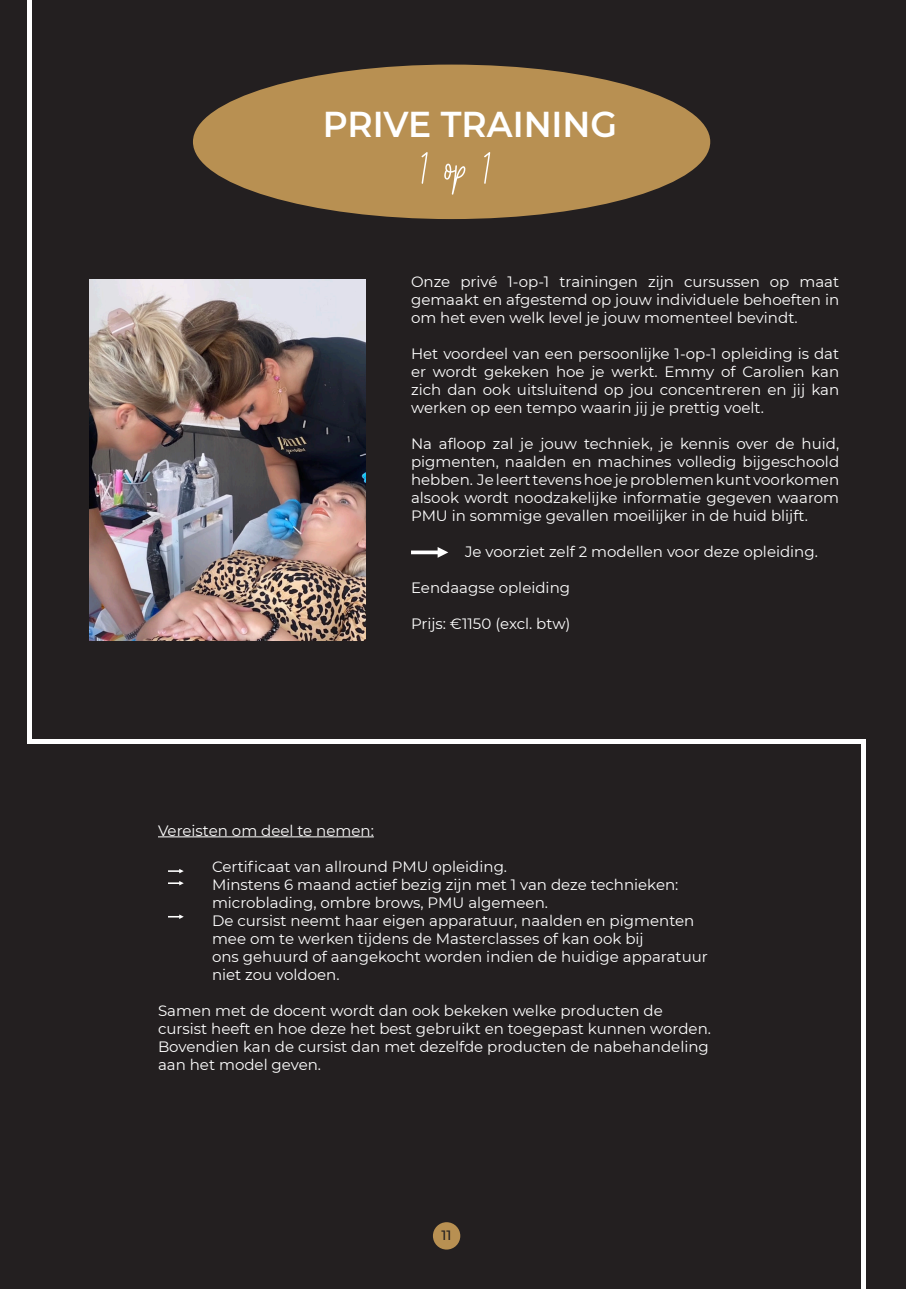
<style>
.page{position:relative;width:906px;height:1289px;background:#fff}
.page>*{position:absolute;margin:0;border:0;box-sizing:border-box;transform-origin:0 0}
.t1{font:57px "Shutter Stone Standard";color:#fff}
.t2{font:600 35.85px "Montserrat";color:#fff;scale:.96 1}
.t3{font:15px/18px "Montserrat";color:#fff;text-align:justify}
.t4{font:500 13.5px "Montserrat";color:#231f20}
</style>
<div class="page">
<div style="left:0;top:0;width:906px;height:1288px;background:#231f20"></div>
<div style="left:433px;top:1222px;width:27px;height:27px;background:#b89052;border-radius:50%"></div>
<div style="left:193px;top:65px;width:517px;height:154px;background:#b89052;border-radius:50%"></div>
<svg style="left:411px;top:547px;width:37px;height:11px"></svg>
<hr style="left:29px;top:739px;width:835px;height:4px;background:#fff">
<hr style="left:27px;top:0;width:4px;height:743px;background:#fff">
<hr style="left:862px;top:739px;width:4px;height:549px;background:#fff">
<img style="left:89px;top:280px;width:277px;height:360px">
<hr style="left:158px;top:836px;width:216px;height:1px;background:#fff">
<svg style="left:168px;top:869px;width:16px;height:4px"></svg>
<svg style="left:168px;top:881px;width:16px;height:4px"></svg>
<svg style="left:168px;top:914px;width:16px;height:5px"></svg>
<p class="t2" style="left:323px;top:99px;width:308px">PRIVE TRAINING</p>
<p class="t1" style="left:421px;top:142px;width:72px">1 op 1</p>
<p class="t3" style="left:411px;top:272px;width:430px">Onze privé 1-op-1 trainingen zijn cursussen op maat gemaakt en afgestemd op jouw individuele behoeften in om het even welk level je jouw momenteel bevindt.</p>
<p class="t3" style="left:411px;top:344px;width:430px">Het voordeel van een persoonlijke 1-op-1 opleiding is dat er wordt gekeken hoe je werkt. Emmy of Carolien kan zich dan ook uitsluitend op jou concentreren en jij kan werken op een tempo waarin jij je prettig voelt.</p>
<p class="t3" style="left:411px;top:434px;width:430px">Na afloop zal je jouw techniek, je kennis over de huid, pigmenten, naalden en machines volledig bijgeschoold hebben. Je leert tevens hoe je problemen kunt voorkomen alsook wordt noodzakelijke informatie gegeven waarom PMU in sommige gevallen moeilijker in de huid blijft.</p>
<p class="t3" style="left:465px;top:542px;width:354px">Je voorziet zelf 2 modellen voor deze opleiding.</p>
<p class="t3" style="left:411px;top:578px;width:161px">Eendaagse opleiding</p>
<p class="t3" style="left:411px;top:614px;width:161px">Prijs: €1150 (excl. btw)</p>
<p class="t3" style="left:158px;top:820px;width:217px">Vereisten om deel te nemen:</p>
<p class="t3" style="left:212px;top:856px;width:297px">Certificaat van allround PMU opleiding.</p>
<p class="t3" style="left:212px;top:874px;width:468px">Minstens 6 maand actief bezig zijn met 1 van deze technieken:</p>
<p class="t3" style="left:212px;top:892px;width:337px">microblading, ombre brows, PMU algemeen.</p>
<p class="t3" style="left:212px;top:910px;width:497px;text-align:left">De cursist neemt haar eigen apparatuur, naalden en pigmenten mee om te werken tijdens de Masterclasses of kan ook bij<br>ons gehuurd of aangekocht worden indien de huidige apparatuur niet zou voldoen.</p>
<p class="t3" style="left:158px;top:1000px;width:554px;text-align:left">Samen met de docent wordt dan ook bekeken welke producten de cursist heeft en hoe deze het best gebruikt en toegepast kunnen worden.<br>Bovendien kan de cursist dan met dezelfde producten de nabehandeling aan het model geven.</p>
<p class="t4" style="left:441px;top:1226px;width:11px">11</p>
</div>
